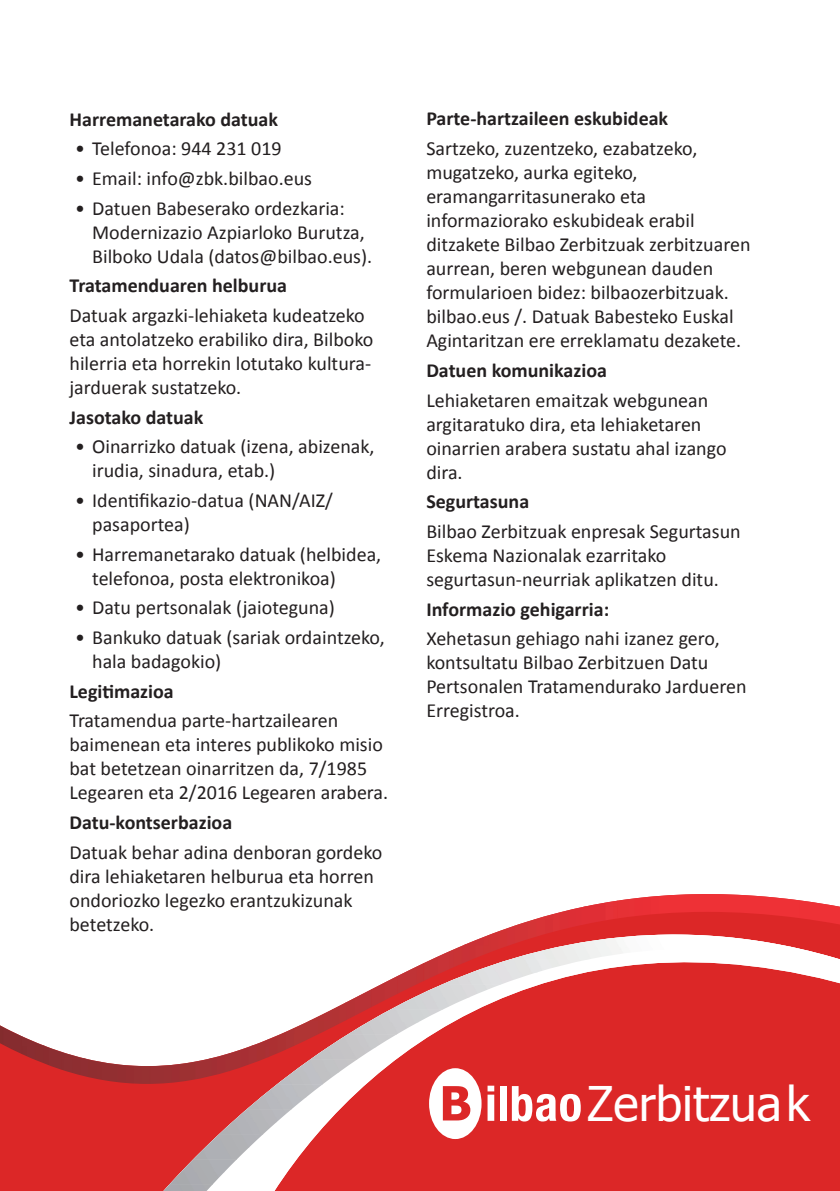
<style>
.page{position:relative;width:840px;height:1191px;background:#fff}
.page>*{position:absolute;margin:0;border:0;box-sizing:border-box;transform-origin:0 0}
.t1{font:47.6px "Tahoma";color:#fff}
.t2{font:20px/24px "Calibri";color:#231f20}
.t3{font:700 20px "Calibri";color:#231f20}
</style>
<div class="page">
<div style="left:0;top:1054px;width:137px;height:137px;background:#dc2727"></div>
<img style="left:61px;top:1058px;width:76px;height:26px">
<img style="left:22px;top:1046px;width:39px;height:23px">
<img style="left:0;top:1025px;width:22px;height:29px">
<img style="left:61px;top:1051px;width:25px;height:7px">
<img style="left:22px;top:1036px;width:23px;height:10px">
<svg style="left:137px;top:894px;width:702px;height:297px;fill:#dc2727"></svg>
<img style="left:792px;top:934px;width:47px;height:14px">
<img style="left:163px;top:1184px;width:50px;height:7px">
<img style="left:169px;top:1171px;width:56px;height:13px">
<img style="left:181px;top:1159px;width:56px;height:13px">
<img style="left:193px;top:1146px;width:57px;height:13px">
<img style="left:205px;top:1134px;width:58px;height:13px">
<img style="left:218px;top:1121px;width:59px;height:13px">
<img style="left:232px;top:1109px;width:59px;height:13px">
<img style="left:246px;top:1096px;width:61px;height:13px">
<img style="left:261px;top:1084px;width:61px;height:13px">
<img style="left:276px;top:1071px;width:63px;height:13px">
<img style="left:292px;top:1059px;width:65px;height:13px">
<img style="left:309px;top:1046px;width:67px;height:13px">
<img style="left:328px;top:1034px;width:69px;height:13px">
<img style="left:347px;top:1021px;width:72px;height:13px">
<img style="left:367px;top:1009px;width:76px;height:13px">
<img style="left:389px;top:996px;width:81px;height:13px">
<img style="left:414px;top:984px;width:87px;height:13px">
<img style="left:441px;top:972px;width:97px;height:12px">
<img style="left:471px;top:959px;width:118px;height:13px">
<img style="left:798px;top:948px;width:41px;height:18px">
<img style="left:508px;top:946px;width:290px;height:13px">
<img style="left:556px;top:934px;width:236px;height:13px">
<svg style="left:429px;top:1068px;width:52px;height:71px"></svg>
<svg style="left:487px;top:1085px;width:7px;height:35px"></svg>
<div style="left:499px;top:1086px;width:7px;height:34px;background:#fff"></div>
<svg style="left:511px;top:1086px;width:69px;height:35px"></svg>
<p class="t3" style="left:69px;top:105px;width:210px">Harremanetarako datuak</p>
<p class="t2" style="left:75px;top:136px;width:208px">• Telefonoa: 944 231 019</p>
<p class="t2" style="left:75px;top:166px;width:238px">• Email: info@zbk.bilbao.eus</p>
<p class="t2" style="left:92px;top:195px;width:281px;text-indent:-17px">• Datuen Babeserako ordezkaria:<br>Modernizazio Azpiarloko Burutza,<br>Bilboko Udala (datos@bilbao.eus).</p>
<p class="t3" style="left:69px;top:271px;width:219px">Tratamenduaren helburua</p>
<p class="t2" style="left:69px;top:303px;width:305px">Datuak argazki-lehiaketa kudeatzeko eta antolatzeko erabiliko dira, Bilboko hilerria eta horrekin lotutako kultura&shy;jarduerak sustatzeko.</p>
<p class="t3" style="left:69px;top:403px;width:135px">Jasotako datuak</p>
<p class="t2" style="left:92px;top:434px;width:284px;text-indent:-17px">• Oinarrizko datuak (izena, abizenak, irudia, sinadura, etab.)</p>
<p class="t2" style="left:92px;top:488px;width:242px;text-indent:-17px">• Identifikazio-datua (NAN/AIZ/ pasaportea)</p>
<p class="t2" style="left:92px;top:541px;width:290px;text-indent:-17px">• Harremanetarako datuak (helbidea, telefonoa, posta elektronikoa)</p>
<p class="t2" style="left:75px;top:595px;width:261px">• Datu pertsonalak (jaioteguna)</p>
<p class="t2" style="left:92px;top:625px;width:294px;text-indent:-17px">• Bankuko datuak (sariak ordaintzeko, hala badagokio)</p>
<p class="t3" style="left:69px;top:677px;width:106px">Legitimazioa</p>
<p class="t2" style="left:69px;top:708px;width:320px">Tratamendua parte-hartzailearen baimenean eta interes publikoko misio bat betetzean oinarritzen da, 7/1985<br>Legearen eta 2/2016 Legearen arabera.</p>
<p class="t3" style="left:69px;top:808px;width:164px">Datu-kontserbazioa</p>
<p class="t2" style="left:69px;top:839px;width:314px">Datuak behar adina denboran gordeko dira lehiaketaren helburua eta horren ondoriozko legezko erantzukizunak betetzeko.</p>
<p class="t3" style="left:426px;top:105px;width:243px">Parte-hartzaileen eskubideak</p>
<p class="t2" style="left:426px;top:136px;width:325px">Sartzeko, zuzentzeko, ezabatzeko, mugatzeko, aurka egiteko, eramangarritasunerako eta informaziorako eskubideak erabil ditzakete Bilbao Zerbitzuak zerbitzuaren aurrean, beren webgunean dauden formularioen bidez: bilbaozerbitzuak. bilbao.eus /. Datuak Babesteko Euskal Agintaritzan ere erreklamatu dezakete.</p>
<p class="t3" style="left:426px;top:356px;width:182px">Datuen komunikazioa</p>
<p class="t2" style="left:426px;top:387px;width:301px">Lehiaketaren emaitzak webgunean argitaratuko dira, eta lehiaketaren oinarrien arabera sustatu ahal izango dira.</p>
<p class="t3" style="left:426px;top:487px;width:104px">Segurtasuna</p>
<p class="t2" style="left:426px;top:519px;width:316px">Bilbao Zerbitzuak enpresak Segurtasun<br>Eskema Nazionalak ezarritako segurtasun-neurriak aplikatzen ditu.</p>
<p class="t3" style="left:426px;top:595px;width:184px">Informazio gehigarria:</p>
<p class="t2" style="left:426px;top:626px;width:321px">Xehetasun gehiago nahi izanez gero, kontsultatu Bilbao Zerbitzuen Datu<br>Pertsonalen Tratamendurako Jardueren<br>Erregistroa.</p>
<h1 class="t1" style="left:586px;top:1071px;width:224px">Zerbitzuak</h1>
</div>
